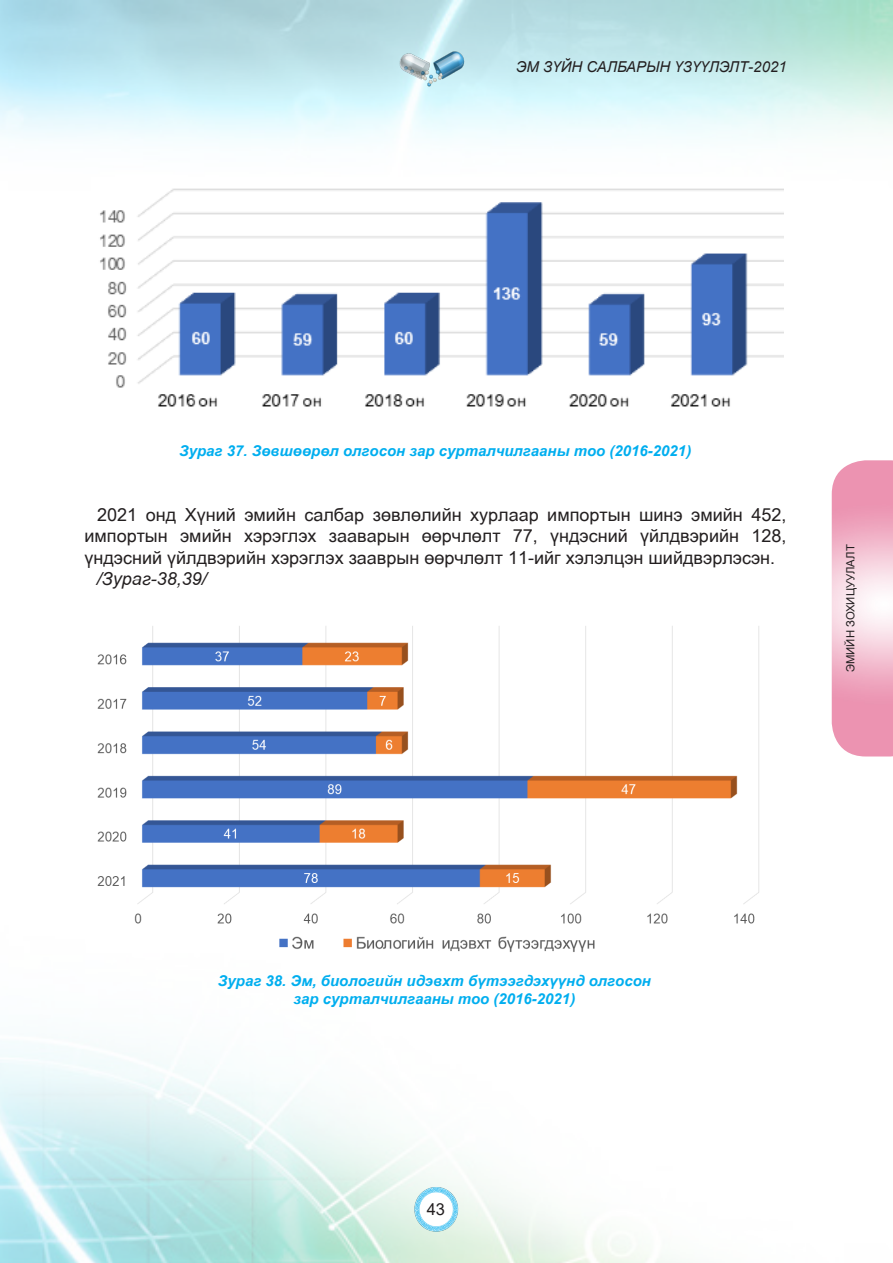
<style>
.page{position:relative;width:893px;height:1263px;background:#fff}
.page>*{position:absolute;margin:0;border:0;box-sizing:border-box;transform-origin:0 0}
.t1{font:18px/21.6px "Arial";color:#231f20;text-align:justify}
.t2{font:italic 18px "Arial";color:#231f20}
.t3{font:16.5px "Arial";color:#231f20}
.t4{font:italic 700 15px/18px "Arial";color:#00aeef;text-align:center}
.t5{font:italic 15px "Arial";color:#231f20}
.t6{font:11.25px "Arial";color:#231f20}
</style>
<div class="page">
<img style="left:0;top:0;width:893px;height:1263px">
<img style="left:412px;top:1183px;width:48px;height:50px">
<img style="left:397px;top:49px;width:71px;height:37px">
<img style="left:832px;top:460px;width:61px;height:296px">
<img style="left:87px;top:619px;width:694px;height:333px">
<img style="left:91px;top:177px;width:692px;height:240px">
<p class="t5" style="left:516px;top:57px;width:272px">ЭМ ЗҮЙН САЛБАРЫН ҮЗҮҮЛЭЛТ-2021</p>
<p class="t4" style="left:179px;top:442px;width:514px">Зураг 37. Зөвшөөрөл олгосон зар сурталчилгааны тоо (2016-2021)</p>
<p class="t1" style="left:84px;top:504px;width:703px;text-indent:13px">2021 онд Хүний эмийн салбар зөвлөлийн хурлаар импортын шинэ эмийн 452, импортын эмийн хэрэглэх зааварын өөрчлөлт 77, үндэсний үйлдвэрийн 128, үндэсний үйлдвэрийн хэрэглэх зааврын өөрчлөлт 11-ийг хэлэлцэн шийдвэрлэсэн.</p>
<p class="t2" style="left:97px;top:570px;width:111px">/Зураг-38,39/</p>
<p class="t6" style="left:843px;top:672px;width:129px;rotate:-90deg">ЭМИЙН ЗОХИЦУУЛАЛТ</p>
<p class="t4" style="left:218px;top:971px;width:435px">Зураг 38. Эм, биологийн идэвхт бүтээгдэхүүнд олгосон зар сурталчилгааны тоо (2016-2021)</p>
<p class="t3" style="left:427px;top:1197px;width:20px">43</p>
</div>
